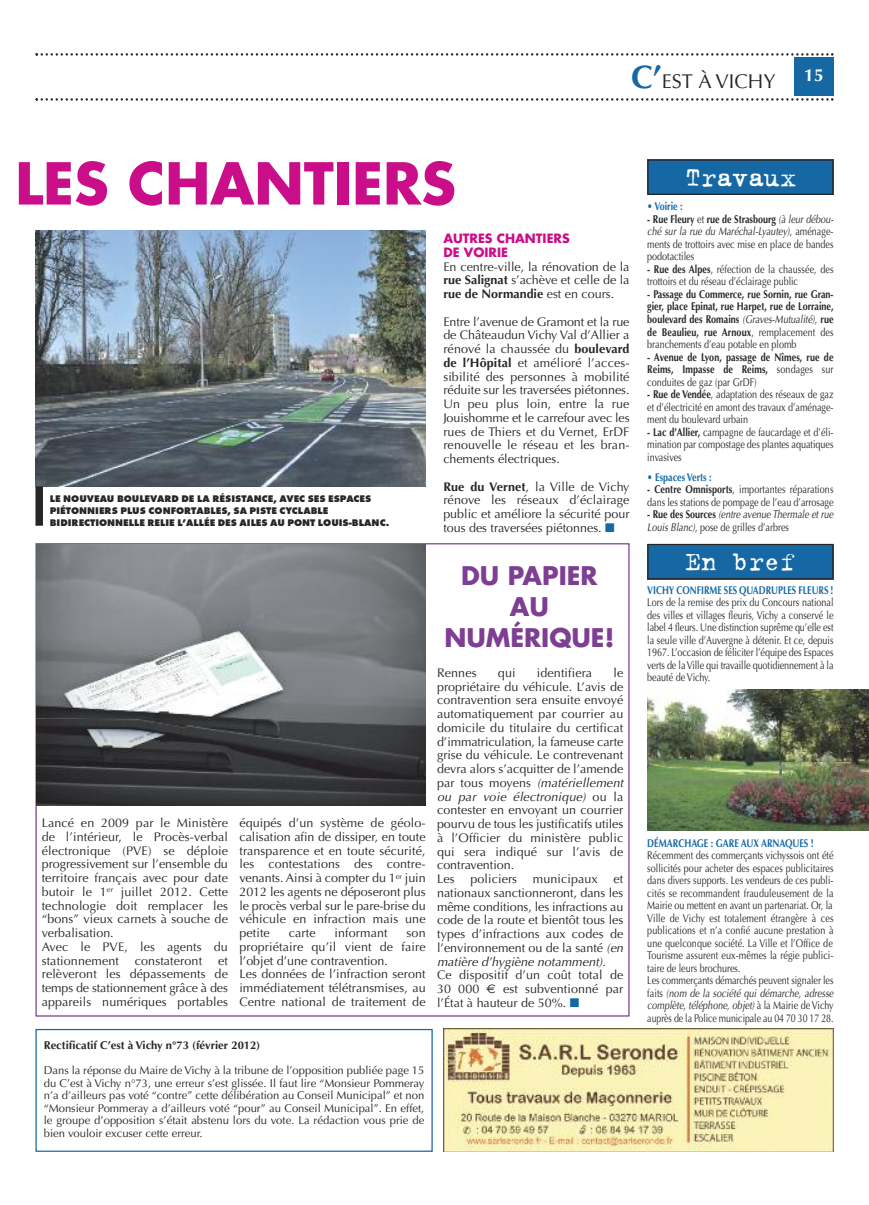
<style>
.page{position:relative;width:869px;height:1205px;background:#fff}
.page>*{position:absolute;margin:0;border:0;box-sizing:border-box;transform-origin:0 0}
.t1{font:700 56.25px "Futura";color:#ca0d89}
.t2{font:28.75px "Trixie";color:#fff}
.t3{font:700 25px/31.2px "Futura";color:#7d3e93;text-align:center}
.t4{font:20px "Optima";color:#272627}
.t5{font:700 17.5px "Optima";color:#fff}
.t6{font:12.5px/13.8px "Optima";letter-spacing:.005em;color:#272627;text-align:justify}
.t7{font:700 12.5px/13.8px "Futura";color:#ca0d89}
.t8{font:11.25px/12.5px "Optima";color:#272627;text-align:justify;scale:.8 1}
.t9{font:11.25px/12.5px "Optima";color:#272627;text-align:justify}
.t10{font:700 11.25px/12.5px "Optima";color:#272627;text-align:justify;scale:.8 1}
.t11{font:italic 11.25px/12.5px "Optima";letter-spacing:.005em;color:#272627;scale:.8 1}
.t12{font:700 11.25px "Optima";color:#1668a4;scale:.8 1}
.t13{font:700 11.25px "Optima";color:#272627}
.t14{font:700 11.25px "Optima";color:#1668a4;scale:.79 1}
.t15{font:800 10px/12px "Futura T";color:#272627}
.s1{font-weight:700;font-size:32.5px;color:#1668a4}
.s2{font-weight:700}
.s3{color:#1668a4}
.s4{font-style:italic}
.s5{font-family:"Euro Sans"}
.s6{font-weight:400;font-style:italic}
.s7{font-weight:400}
.s8{font-weight:700;font-style:normal}
.s9{font-style:normal}
</style>
<div class="page">
<div style="left:647px;top:159px;width:186px;height:36px;background:#1668a4"></div>
<svg style="left:35px;top:53px;width:798px;height:3px"></svg>
<svg style="left:35px;top:98px;width:798px;height:3px"></svg>
<div style="left:794px;top:57px;width:39px;height:39px;background:#1668a4"></div>
<div style="left:647px;top:159px;width:186px;height:36px;border:1px solid #272627"></div>
<img style="left:443px;top:1028px;width:389px;height:124px">
<img style="left:36px;top:230px;width:389px;height:256px">
<div style="left:35px;top:486px;width:8px;height:40px;background:#272627"></div>
<div style="left:35px;top:1029px;width:397px;height:123px;border:1px solid #1668a4"></div>
<div style="left:647px;top:544px;width:186px;height:35px;background:#1668a4"></div>
<div style="left:647px;top:544px;width:186px;height:35px;border:1px solid #272627"></div>
<img style="left:37px;top:544px;width:388px;height:262px">
<img style="left:647px;top:689px;width:221px;height:141px">
<h3 class="t4" style="left:630px;top:73px;width:146px"><span class="s1">C’</span>EST À VICHY</h3>
<h3 class="t5" style="left:803px;top:68px;width:21px">15</h3>
<h1 class="t1" style="left:15px;top:158px;width:442px">LES CHANTIERS</h1>
<p class="t15" style="left:50px;top:492px;width:341px">LE NOUVEAU BOULEVARD DE LA RÉSISTANCE, AVEC SES ESPACES<br>PIÉTONNIERS PLUS CONFORTABLES, SA PISTE CYCLABLE<br>BIDIRECTIONNELLE RELIE L’ALLÉE DES AILES AU PONT LOUIS-BLANC.</p>
<p class="t6" style="left:42px;top:817px;width:188px;text-align:left">Lancé en 2009 par le Ministère de l’intérieur, le Procès-verbal électronique (PVE) se déploie progressivement sur l’ensemble du territoire français avec pour date butoir le 1<sup>er</sup> juillet 2012. Cette technologie doit remplacer les “bons” vieux carnets à souche de verbalisation.<br>Avec le PVE, les agents du stationnement</p>
<p class="t6" style="left:42px;top:954px;width:188px;text-indent:176px">et relèveront les dépassements de temps de stationnement grâce à des appareils numériques portables</p>
<p class="t6" style="left:135px;top:954px;width:69px">constateront</p>
<p class="t6" style="left:239px;top:817px;width:188px">équipés d’un système de géolo&shy;calisation afin de dissiper, en toute transparence et en toute sécurité, les contestations des contre&shy;venants. Ainsi à compter du 1<sup>er</sup> juin 2012 les agents ne déposeront plus le procès verbal sur le pare-brise du véhicule en infraction mais une petite</p>
<p class="t6" style="left:289px;top:927px;width:28px">carte</p>
<p class="t6" style="left:334px;top:927px;width:55px">informant</p>
<p class="t6" style="left:239px;top:927px;width:188px;text-align:left;text-indent:167px">son propriétaire qu’il vient de faire l’objet d’une contravention.<br>Les données de l’infraction seront immédiatement télétransmises, au<br>Centre national de traitement de</p>
<p class="t7" style="left:443px;top:232px;width:128px">AUTRES CHANTIERS<br>DE VOIRIE</p>
<p class="t6" style="left:443px;top:261px;width:188px">En centre-ville, la rénovation de la <span class="s2">rue Salignat</span> s’achève et celle de la <span class="s2">rue de Normandie</span> est en cours.</p>
<p class="t6" style="left:443px;top:316px;width:188px">Entre l’avenue de Gramont et la rue de Châteaudun Vichy Val d’Allier a rénové la chaussée du <span class="s2">boulevard de l’Hôpital</span> et amélioré l’acces&shy;sibilité des personnes à mobilité réduite sur les traversées piétonnes.<br>Un peu plus loin, entre la rue Jouishomme et le carrefour avec les rues de Thiers et du Vernet, ErDF renouvelle le réseau et les bran&shy;chements électriques.</p>
<p class="t6" style="left:443px;top:481px;width:188px"><span class="s2">Rue du Vernet</span>, la Ville de Vichy rénove les réseaux d’éclairage public et améliore la sécurité pour tous des traversées piétonnes. <span class="s3">■</span></p>
<h3 class="t3" style="left:444px;top:562px;width:171px">DU PAPIER<br>AU<br>NUMÉRIQUE!</h3>
<p class="t6" style="left:437px;top:667px;width:41px">Rennes</p>
<p class="t6" style="left:497px;top:667px;width:19px">qui</p>
<p class="t6" style="left:536px;top:667px;width:57px">identifiera</p>
<p class="t6" style="left:437px;top:667px;width:188px;text-align:left;text-indent:176px">le propriétaire du véhicule. L’avis de contravention sera ensuite envoyé automatiquement par courrier au domicile du titulaire du certificat d’immatriculation, la fameuse carte grise du véhicule. Le contrevenant devra alors s’acquitter de l’amende par tous moyens <span class="s4">(matériellement ou par voie électronique)</span> ou la contester en envoyant un courrier pourvu de tous les justificatifs utiles à l’Officier du ministère public qui sera indiqué sur l’avis de contravention.<br>Les policiers municipaux et nationaux sanctionneront, dans les même conditions, les infractions au code de la route et bientôt tous les types d’infractions aux codes de l’environnement ou de la santé <span class="s4">(en matière d’hygiène notamment)</span>.<br>Ce dispositif d’un coût total de<br>30 000 <span class="s5">€</span> est subventionné par l’État à hauteur de 50%. <span class="s3">■</span></p>
<p class="t13" style="left:44px;top:1041px;width:218px">Rectificatif C’est à Vichy n°73 (février 2012)</p>
<p class="t9" style="left:44px;top:1065px;width:382px">Dans la réponse du Maire de Vichy à la tribune de l’opposition publiée page 15 du C’est à Vichy n°73, une erreur s’est glissée. Il faut lire “Monsieur Pommeray n’a d’ailleurs pas voté “contre” cette délibération au Conseil Municipal” et non “Monsieur Pommeray a d’ailleurs voté “pour” au Conseil Municipal”. En effet, le groupe d’opposition s’était abstenu lors du vote. La rédaction vous prie de bien vouloir excuser cette erreur.</p>
<h2 class="t2" style="left:684px;top:159px;width:112px">Travaux</h2>
<p class="t12" style="left:647px;top:202px;width:46px">• Voirie :</p>
<p class="t8" style="left:647px;top:214px;width:234px"><span class="s2">- Rue Fleury</span> et <span class="s2">rue de Strasbourg</span> <span class="s4">(à leur débou&shy;ché sur la rue du Maréchal-Lyautey)</span>, aménage&shy;ments de trottoirs avec mise en place de bandes podotactiles</p>
<p class="t8" style="left:647px;top:264px;width:234px"><span class="s2">- Rue des Alpes</span>, réfection de la chaussée, des trottoirs et du réseau d’éclairage public</p>
<p class="t10" style="left:647px;top:289px;width:234px">- Passage du Commerce, rue Sornin, rue Gran&shy;gier, place Epinat, rue Harpet, rue de Lorraine, boulevard des Romains <span class="s6">(Graves-Mutualité)</span><span class="s7">,</span> rue de Beaulieu, rue Arnoux<span class="s7">, remplacement des branchements d’eau potable en plomb</span></p>
<p class="t10" style="left:647px;top:351px;width:234px">- Avenue de Lyon, passage de Nîmes, rue de Reims, Impasse de Reims, <span class="s7">sondages sur conduites de gaz (par GrDF)</span></p>
<p class="t8" style="left:647px;top:389px;width:234px"><span class="s2">- Rue de Vendée</span>, adaptation des réseaux de gaz et d’électricité en amont des travaux d’aménage&shy;ment du boulevard urbain</p>
<p class="t8" style="left:647px;top:426px;width:234px"><span class="s2">- Lac d’Allier,</span> campagne de faucardage et d’éli&shy;mination par compostage des plantes aquatiques invasives</p>
<p class="t12" style="left:647px;top:472px;width:82px">• Espaces Verts :</p>
<p class="t8" style="left:647px;top:484px;width:234px"><span class="s2">- Centre Omnisports</span>, importantes réparations dans les stations de pompage de l’eau d’arrosage</p>
<p class="t11" style="left:647px;top:509px;width:234px"><span class="s8">- Rue des Sources</span> (entre avenue Thermale et rue<br>Louis Blanc)<span class="s9">, pose de grilles d’arbres</span></p>
<h2 class="t2" style="left:684px;top:543px;width:112px">En bref</h2>
<p class="t14" style="left:647px;top:585px;width:237px">VICHY CONFIRME SES QUADRUPLES FLEURS !</p>
<p class="t8" style="left:647px;top:597px;width:234px">Lors de la remise des prix du Concours national des villes et villages fleuris, Vichy a conservé le label 4 fleurs. Une distinction suprême qu’elle est la seule ville d’Auvergne à détenir. Et ce, depuis 1967. L’occasion de féliciter l’équipe des Espaces verts de laVille qui travaille quotidiennement à la beauté de Vichy.</p>
<p class="t12" style="left:647px;top:838px;width:209px">DÉMARCHAGE : GARE AUX ARNAQUES !</p>
<p class="t8" style="left:647px;top:850px;width:234px;text-align:left">Récemment des commerçants vichyssois ont été sollicités pour acheter des espaces publicitaires dans divers supports. Les vendeurs de ces publi&shy;cités se recommandent frauduleusement de la Mairie ou mettent en avant un partenariat. Or, la Ville de Vichy est totalement étrangère à ces publications et n’a confié aucune prestation à une quelconque société. La Ville et l’Office de Tourisme assurent eux-mêmes la régie publici&shy;taire de leurs brochures.<br>Les commerçants démarchés peuvent signaler les faits <span class="s4">(nom de la société qui démarche, adresse complète, téléphone, objet)</span> à la Mairie de Vichy auprès de la Police municipale au 04 70 30 17 28.</p>
</div>
